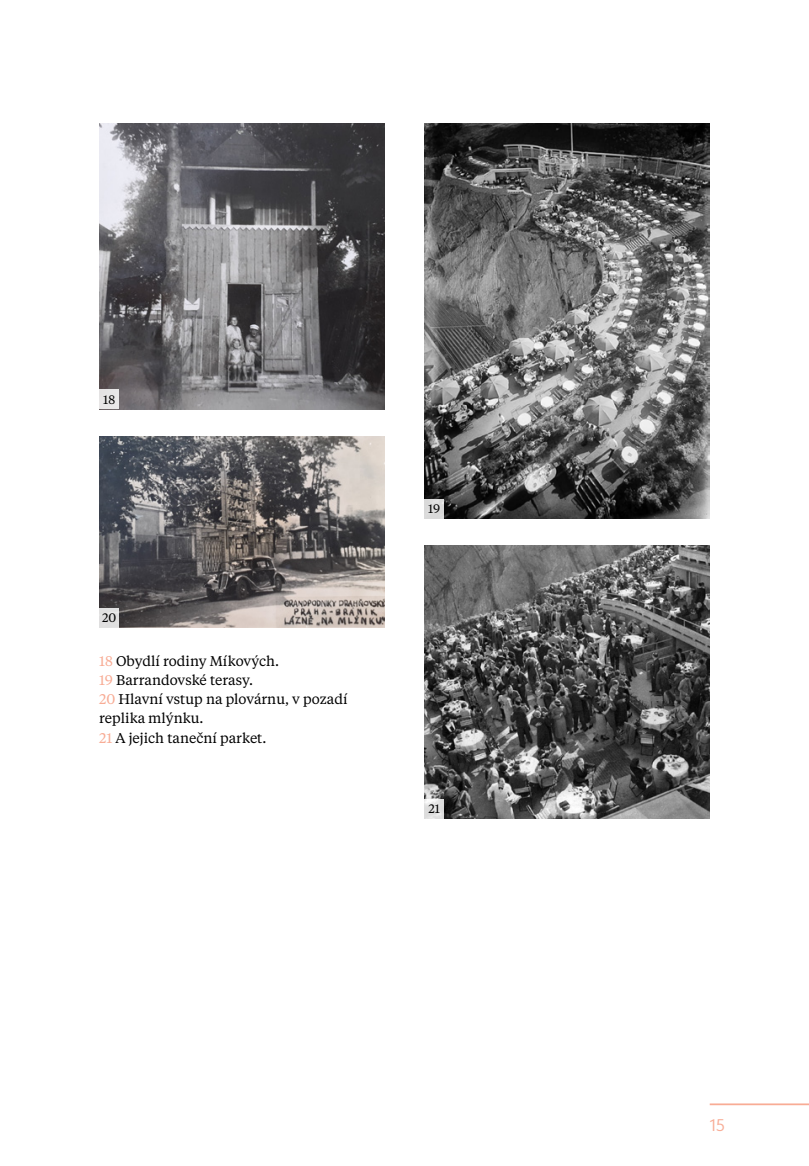
<style>
.page{position:relative;width:809px;height:1166px;background:#fff}
.page>*{position:absolute;margin:0;border:0;box-sizing:border-box;transform-origin:0 0}
.t1{font:15.75px "Rowton";color:#f8ac95}
.t2{font:14px/19.2px "Tiempos Text";color:#000}
.t3{font:12.25px "Tiempos Text";color:#000}
.s1{color:#f8ac95}
</style>
<div class="page">
<hr style="left:709px;top:1103px;width:100px;height:2px;background:#f8ac95">
<img style="left:99px;top:123px;width:285px;height:286px">
<div style="left:99px;top:389px;width:20px;height:20px;background:#e8e6e7"></div>
<img style="left:99px;top:437px;width:285px;height:191px">
<div style="left:99px;top:608px;width:20px;height:20px;background:#e0dfdf"></div>
<img style="left:424px;top:123px;width:285px;height:395px">
<div style="left:424px;top:499px;width:20px;height:19px;background:#dbdbdb"></div>
<img style="left:424px;top:546px;width:285px;height:273px">
<svg style="left:424px;top:799px;width:20px;height:20px"></svg>
<p class="t3" style="left:103px;top:391px;width:13px">18</p>
<p class="t3" style="left:102px;top:610px;width:16px">20</p>
<p class="t2" style="left:99px;top:650px;width:250px"><span class="s1">18</span> Obydlí rodiny Míkových.<br><span class="s1">19</span> Barrandovské terasy.<br><span class="s1">20</span> Hlavní vstup na plovárnu, v pozadí replika mlýnku.<br><span class="s1">21</span> A jejich taneční parket.</p>
<p class="t3" style="left:428px;top:501px;width:14px">19</p>
<p class="t3" style="left:428px;top:801px;width:13px">21</p>
<p class="t1" style="left:709px;top:1112px;width:17px">15</p>
</div>
